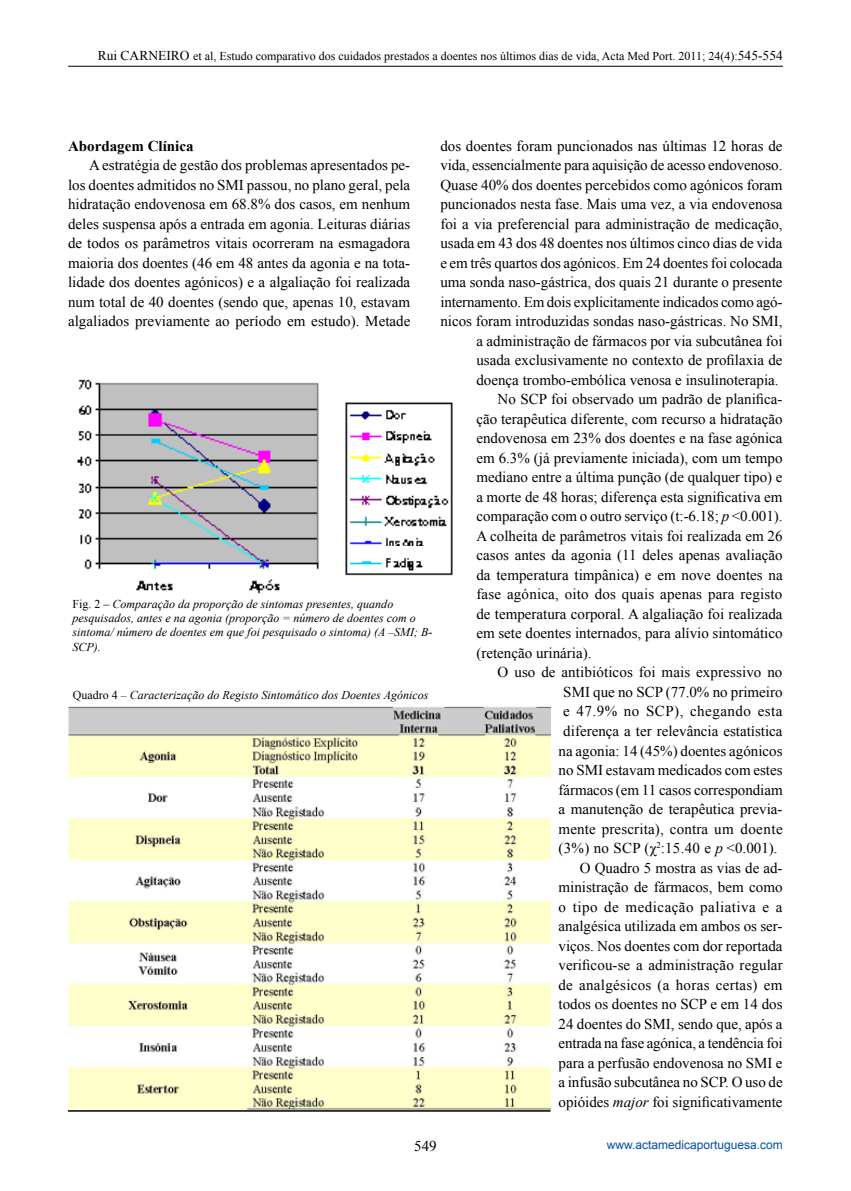
<style>
.page{position:relative;width:851px;height:1191px;background:#fff}
.page>*{position:absolute;margin:0;border:0;box-sizing:border-box;transform-origin:0 0}
.t1{font:15px/19.5px "Times New Roman";color:#000;text-align:justify}
.t2{font:15px "Times New Roman";letter-spacing:.02em;color:#000}
.t3{font:15px "Times New Roman";letter-spacing:.035em;color:#000}
.t4{font:700 15px "Times New Roman";color:#000}
.t5{font:italic 12px/14.4px "Times New Roman";color:#000}
.t6{font:12px "Times New Roman";color:#000}
.t7{font:12px "Arial";color:#034ea2}
.s1{font-size:13.5px}
.s2{font-style:normal}
.s3{font-style:italic}
</style>
<div class="page">
<img style="left:77px;top:379px;width:376px;height:215px">
<img style="left:68px;top:706px;width:482px;height:406px">
<hr style="left:68px;top:1110px;width:482px;height:1px;background:#000">
<hr style="left:68px;top:66px;width:714px;height:1px;background:#000">
<p class="t6" style="left:98px;top:48px;width:686px"><span class="s1">Rui CARNEIRO</span> et al, Estudo comparativo dos cuidados prestados a doentes nos últimos dias de vida, Acta Med Port. 2011; 24(4):<span class="s1">545-554</span></p>
<p class="t4" style="left:68px;top:135px;width:127px">Abordagem Clínica</p>
<p class="t1" style="left:68px;top:155px;width:344px;text-indent:21px">A estratégia de gestão dos problemas apresentados pe&shy;los doentes admitidos no SMI passou, no plano geral, pela hidratação endovenosa em 68.8% dos casos, em nenhum deles suspensa após a entrada em agonia. Leituras diárias de todos os parâmetros vitais ocorreram na esmagadora maioria dos doentes (46 em 48 antes da agonia e na tota&shy;lidade dos doentes agónicos) e a algaliação foi realizada num total de 40 doentes (sendo que, apenas 10, estavam algaliados previamente ao período em estudo). Metade</p>
<p class="t5" style="left:72px;top:596px;width:361px"><span class="s2">Fig. 2 –</span> Comparação da proporção de sintomas presentes, quando pesquisados, antes e na agonia (proporção = número de doentes com o sintoma/ número de doentes em que foi pesquisado o sintoma) (A –SMI; B-SCP).</p>
<p class="t5" style="left:73px;top:687px;width:357px"><span class="s2">Quadro 4</span> – Caracterização do Registo Sintomático dos Doentes Agónicos</p>
<p class="t1" style="left:440px;top:136px;width:343px">dos doentes foram puncionados nas últimas 12 horas de</p>
<p class="t1" style="left:440px;top:155px;width:343px">vida, essencialmente para aquisição de acesso endovenoso.</p>
<p class="t1" style="left:440px;top:175px;width:343px">Quase 40% dos doentes percebidos como agónicos foram</p>
<p class="t1" style="left:440px;top:194px;width:343px">puncionados nesta fase. Mais uma vez, a via endovenosa</p>
<p class="t1" style="left:440px;top:214px;width:344px">foi a via preferencial para administração de medicação,</p>
<p class="t1" style="left:440px;top:233px;width:343px">usada em 43 dos 48 doentes nos últimos cinco dias de vida</p>
<p class="t1" style="left:440px;top:253px;width:343px">e em três quartos dos agónicos. Em 24 doentes foi colocada</p>
<p class="t1" style="left:440px;top:272px;width:344px">uma sonda naso-gástrica, dos quais 21 durante o presente</p>
<p class="t1" style="left:440px;top:292px;width:343px">internamento. Em dois explicitamente indicados como agó-</p>
<p class="t1" style="left:440px;top:311px;width:344px">nicos foram introduzidas sondas naso-gástricas. No SMI,</p>
<p class="t1" style="left:476px;top:331px;width:307px">a administração de fármacos por via subcutânea foi</p>
<p class="t1" style="left:476px;top:350px;width:307px">usada exclusivamente no contexto de profilaxia de</p>
<p class="t1" style="left:476px;top:370px;width:304px">doença trombo-embólica venosa e insulinoterapia.</p>
<p class="t1" style="left:497px;top:389px;width:286px">No SCP foi observado um padrão de planifica-</p>
<p class="t1" style="left:476px;top:409px;width:308px">ção terapêutica diferente, com recurso a hidratação</p>
<p class="t1" style="left:476px;top:428px;width:308px">endovenosa em 23% dos doentes e na fase agónica</p>
<p class="t1" style="left:476px;top:448px;width:307px">em 6.3% (já previamente iniciada), com um tempo</p>
<p class="t1" style="left:476px;top:467px;width:308px">mediano entre a última punção (de qualquer tipo) e</p>
<p class="t1" style="left:476px;top:487px;width:307px">a morte de 48 horas; diferença esta significativa em</p>
<p class="t1" style="left:476px;top:506px;width:308px">comparação com o outro serviço (t:-6.18; <span class="s3">p</span> &lt;0.001).</p>
<p class="t1" style="left:476px;top:526px;width:307px">A colheita de parâmetros vitais foi realizada em 26</p>
<p class="t1" style="left:476px;top:545px;width:307px">casos antes da agonia (11 deles apenas avaliação</p>
<p class="t1" style="left:476px;top:565px;width:308px">da temperatura timpânica) e em nove doentes na</p>
<p class="t1" style="left:476px;top:584px;width:307px">fase agónica, oito dos quais apenas para registo</p>
<p class="t1" style="left:476px;top:604px;width:308px">de temperatura corporal. A algaliação foi realizada</p>
<p class="t1" style="left:476px;top:623px;width:308px">em sete doentes internados, para alívio sintomático</p>
<p class="t1" style="left:476px;top:643px;width:116px">(retenção urinária).</p>
<p class="t1" style="left:497px;top:662px;width:286px">O uso de antibióticos foi mais expressivo no</p>
<p class="t1" style="left:563px;top:682px;width:221px">SMI que no SCP (77.0% no primeiro</p>
<p class="t3" style="left:563px;top:701px;width:221px">e 47.9% no SCP), chegando esta</p>
<p class="t1" style="left:563px;top:721px;width:221px">diferença a ter relevância estatística</p>
<p class="t1" style="left:558px;top:740px;width:225px">na agonia: 14 (45%) doentes agónicos</p>
<p class="t1" style="left:558px;top:760px;width:225px">no SMI estavam medicados com estes</p>
<p class="t1" style="left:558px;top:779px;width:226px">fármacos (em 11 casos correspondiam</p>
<p class="t1" style="left:558px;top:799px;width:225px">a manutenção de terapêutica previa-</p>
<p class="t1" style="left:558px;top:818px;width:226px">mente prescrita), contra um doente</p>
<p class="t2" style="left:558px;top:838px;width:220px">(3%) no SCP (χ<sup>2</sup>:15.40 e <span class="s3">p</span> &lt;0.001).</p>
<p class="t1" style="left:579px;top:857px;width:204px">O Quadro 5 mostra as vias de ad-</p>
<p class="t1" style="left:558px;top:877px;width:225px">ministração de fármacos, bem como</p>
<p class="t3" style="left:558px;top:896px;width:225px">o tipo de medicação paliativa e a</p>
<p class="t1" style="left:558px;top:916px;width:225px">analgésica utilizada em ambos os ser-</p>
<p class="t1" style="left:558px;top:935px;width:225px">viços. Nos doentes com dor reportada</p>
<p class="t1" style="left:558px;top:955px;width:226px">verificou-se a administração regular</p>
<p class="t2" style="left:558px;top:974px;width:225px">de analgésicos (a horas certas) em</p>
<p class="t1" style="left:558px;top:994px;width:225px">todos os doentes no SCP e em 14 dos</p>
<p class="t1" style="left:558px;top:1013px;width:225px">24 doentes do SMI, sendo que, após a</p>
<p class="t1" style="left:558px;top:1033px;width:226px">entrada na fase agónica, a tendência foi</p>
<p class="t1" style="left:558px;top:1052px;width:225px">para a perfusão endovenosa no SMI e</p>
<p class="t1" style="left:558px;top:1072px;width:225px">a infusão subcutânea no SCP. O uso de</p>
<p class="t1" style="left:558px;top:1091px;width:225px">opióides <span class="s3">major</span> foi significativamente</p>
<p class="t1" style="left:414px;top:1136px;width:24px">549</p>
<p class="t7" style="left:606px;top:1136px;width:178px">www.actamedicaportuguesa.com</p>
</div>
